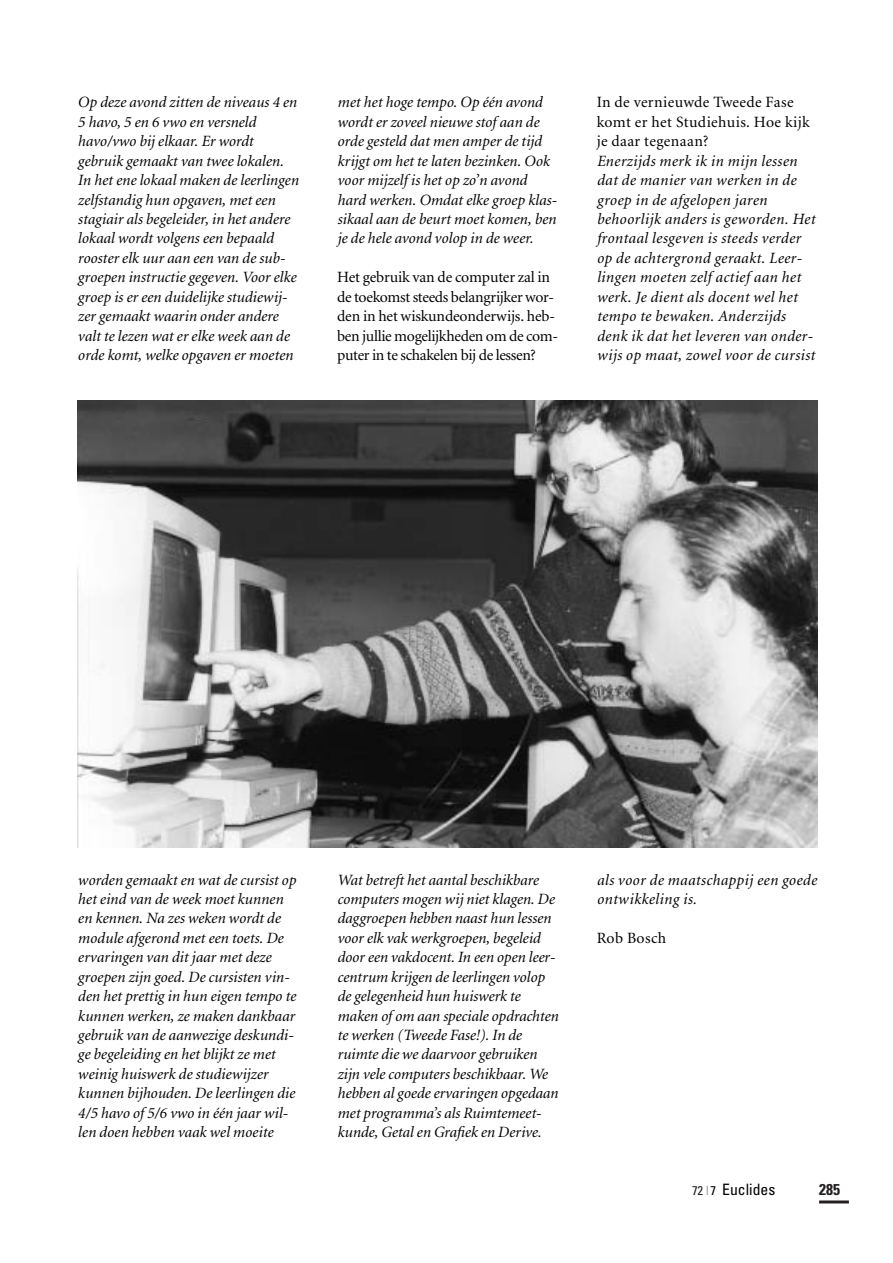
<style>
.page{position:relative;width:893px;height:1263px;background:#fff}
.page>*{position:absolute;margin:0;border:0;box-sizing:border-box;transform-origin:0 0}
.t1{font:italic 15.75px/19.5px "Minion";color:#000}
.t2{font:italic 15.75px/19.5px "Minion";letter-spacing:.025em;color:#000}
.t3{font:15.75px/19.5px "Minion";letter-spacing:-.01em;color:#000}
.t4{font:15.75px/19.5px "Minion";letter-spacing:.025em;color:#000}
.t5{font:condensed 15.75px "Univers";color:#000}
.t6{font:700 condensed 15.75px "Univers";color:#231f20}
.s1{font-size:12.75px;color:#231f20}
.s2{font-size:12.75px;color:#808080}
.s3{font-size:12.75px}
</style>
<div class="page">
<hr style="left:819px;top:1201px;width:29px;height:2px;background:#231f20">
<img style="left:78px;top:401px;width:739px;height:446px">
<p class="t1" style="left:78px;top:94px;width:222px">Op deze avond zitten de niveaus 4 en 5 havo, 5 en 6 vwo en versneld havo/vwo bij elkaar. Er wordt gebruik gemaakt van twee lokalen.<br>In het ene lokaal maken de leerlingen zelfstandig hun opgaven, met een stagiair als begeleider, in het andere lokaal wordt volgens een bepaald rooster elk uur aan een van de sub&shy;groepen instructie gegeven. Voor elke groep is er een duidelijke studiewij&shy;zer gemaakt waarin onder andere valt te lezen wat er elke week aan de orde komt, welke opgaven er moeten</p>
<p class="t1" style="left:337px;top:94px;width:221px">met het hoge tempo. Op één avond wordt er zoveel nieuwe stof aan de orde gesteld dat men amper de tijd krijgt om het te laten bezinken. Ook voor mijzelf is het op zo’n avond hard werken. Omdat elke groep klas&shy;sikaal aan de beurt moet komen, ben je de hele avond volop in de weer.</p>
<p class="t3" style="left:337px;top:269px;width:222px">Het gebruik van de computer zal in de toekomst steeds belangrijker wor&shy;den in het wiskundeonderwijs. heb&shy;ben jullie mogelijkheden om de com&shy;puter in te schakelen bij de lessen?</p>
<p class="t4" style="left:596px;top:94px;width:214px">In de vernieuwde Tweede Fase komt er het Studiehuis. Hoe kijk je daar tegenaan?</p>
<p class="t2" style="left:596px;top:152px;width:220px">Enerzijds merk ik in mijn lessen dat de manier van werken in de groep in de afgelopen jaren behoorlijk anders is geworden. Het frontaal lesgeven is steeds verder op de achtergrond geraakt. Leer&shy;lingen moeten zelf actief aan het werk. Je dient als docent wel het tempo te bewaken. Anderzijds denk ik dat het leveren van onder&shy;wijs op maat, zowel voor de cursist</p>
<p class="t1" style="left:78px;top:871px;width:220px">worden gemaakt en wat de cursist op het eind van de week moet kunnen en kennen. Na zes weken wordt de module afgerond met een toets. De ervaringen van dit jaar met deze groepen zijn goed. De cursisten vin&shy;den het prettig in hun eigen tempo te kunnen werken, ze maken dankbaar gebruik van de aanwezige deskundi&shy;ge begeleiding en het blijkt ze met weinig huiswerk de studiewijzer kunnen bijhouden. De leerlingen die 4/5 havo of 5/6 vwo in één jaar wil&shy;len doen hebben vaak wel moeite</p>
<p class="t1" style="left:337px;top:871px;width:223px">Wat betreft het aantal beschikbare computers mogen wij niet klagen. De daggroepen hebben naast hun lessen voor elk vak werkgroepen, begeleid door een vakdocent. In een open leer&shy;centrum krijgen de leerlingen volop de gelegenheid hun huiswerk te maken of om aan speciale opdrachten te werken (Tweede Fase!). In de ruimte die we daarvoor gebruiken zijn vele computers beschikbaar. We hebben al goede ervaringen opgedaan met programma’s als Ruimtemeet&shy;kunde, Getal en Grafiek en Derive.</p>
<p class="t2" style="left:596px;top:871px;width:221px">als voor de maatschappij een goede ontwikkeling is.</p>
<p class="t4" style="left:596px;top:929px;width:71px">Rob Bosch</p>
<p class="t5" style="left:692px;top:1184px;width:85px"><span class="s1">72</span> <span class="s2">|</span> <span class="s3">7</span> Euclides</p>
<p class="t6" style="left:819px;top:1184px;width:22px">285</p>
</div>
